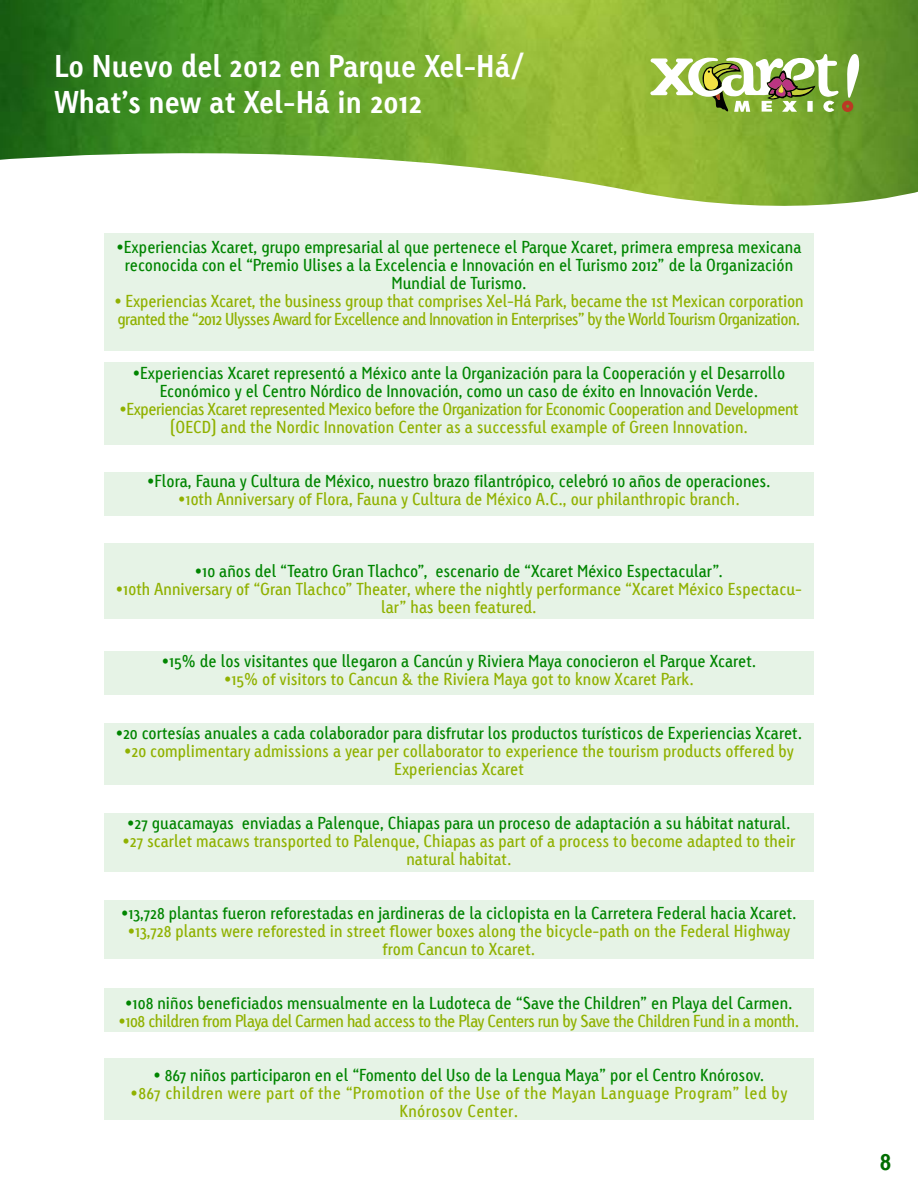
<style>
.page{position:relative;width:918px;height:1188px;background:#fff}
.page>*{position:absolute;margin:0;border:0;box-sizing:border-box;transform-origin:0 0}
.t1{font:30px/36px "Linotype Tetria Bold 2";color:#fff}
.t2{font:700 24px "Linotype Tetria";color:#006d00}
.t3{font:16.5px/18px "Linotype Tetria";color:#008500;text-align:center}
.t4{font:16.5px/18px "Linotype Tetria";letter-spacing:-.005em;color:#90b100;text-align:center}
.t5{font:16.5px/18px "Linotype Tetria";letter-spacing:-.03em;color:#90b100;text-align:center}
.t6{font:16.5px/18px "Linotype Tetria";letter-spacing:-.04em;color:#90b100}
.t7{font:16.5px/18px "Linotype Tetria";letter-spacing:.025em;color:#90b100;text-align:center}
.t8{font:16.5px "Linotype Tetria Regular 2";color:#90b100}
</style>
<div class="page">
<img style="left:0;top:0;width:918px;height:206px">
<svg style="left:650px;top:54px;width:209px;height:58px"></svg>
<div style="left:104px;top:234px;width:710px;height:117px;background:#e6f3e6"></div>
<div style="left:104px;top:362px;width:710px;height:82px;background:#e6f3e6"></div>
<div style="left:104px;top:544px;width:710px;height:75px;background:#e6f3e6"></div>
<div style="left:104px;top:723px;width:710px;height:61px;background:#e6f3e6"></div>
<div style="left:104px;top:900px;width:710px;height:59px;background:#e6f3e6"></div>
<div style="left:104px;top:1058px;width:710px;height:61px;background:#e6f3e6"></div>
<div style="left:104px;top:472px;width:710px;height:44px;background:#e6f3e6"></div>
<div style="left:104px;top:651px;width:710px;height:44px;background:#e6f3e6"></div>
<div style="left:104px;top:813px;width:710px;height:59px;background:#e6f3e6"></div>
<div style="left:104px;top:988px;width:710px;height:44px;background:#e6f3e6"></div>
<h1 class="t1" style="left:54px;top:48px;width:472px">Lo Nuevo del 2012 en Parque Xel-Há/<br>What’s new at Xel-Há in 2012</h1>
<p class="t3" style="left:116px;top:238px;width:687px">•Experiencias Xcaret, grupo empresarial al que pertenece el Parque Xcaret, primera empresa mexicana reconocida con el “Premio Ulises a la Excelencia e Innovación en el Turismo 2012” de la Organización<br>Mundial de Turismo.</p>
<p class="t6" style="left:114px;top:292px;width:691px">• Experiencias Xcaret, the business group that comprises Xel-Há Park, became the 1st Mexican corporation granted the “2012 Ulysses Award for Excellence and Innovation in Enterprises” by the World Tourism Organization.</p>
<p class="t3" style="left:133px;top:364px;width:654px">•Experiencias Xcaret representó a México ante la Organización para la Cooperación y el Desarrollo<br>Económico y el Centro Nórdico de Innovación, como un caso de éxito en Innovación Verde.</p>
<p class="t5" style="left:119px;top:400px;width:681px">•Experiencias Xcaret represented Mexico before the Organization for Economic Cooperation and Development (OECD) and the Nordic Innovation Center as a successful example of Green Innovation.</p>
<p class="t3" style="left:147px;top:472px;width:625px">•Flora, Fauna y Cultura de México, nuestro brazo filantrópico, celebró 10 años de operaciones.</p>
<p class="t4" style="left:178px;top:490px;width:563px">•10th Anniversary of Flora, Fauna y Cultura de México A.C., our philanthropic branch.</p>
<p class="t3" style="left:195px;top:562px;width:530px">•10 años del “Teatro Gran Tlachco”, escenario de “Xcaret México Espectacular”.</p>
<p class="t4" style="left:116px;top:580px;width:688px">•10th Anniversary of “Gran Tlachco” Theater, where the nightly performance “Xcaret México Espectacu&shy;lar” has been featured.</p>
<p class="t3" style="left:162px;top:652px;width:596px">•15% de los visitantes que llegaron a Cancún y Riviera Maya conocieron el Parque Xcaret.</p>
<p class="t4" style="left:224px;top:670px;width:471px">•15% of visitors to Cancun &amp; the Riviera Maya got to know Xcaret Park.</p>
<p class="t3" style="left:116px;top:724px;width:688px">•20 cortesías anuales a cada colaborador para disfrutar los productos turísticos de Experiencias Xcaret.</p>
<p class="t4" style="left:124px;top:742px;width:671px">•20 complimentary admissions a year per collaborator to experience the tourism products offered by<br>Experiencias Xcaret</p>
<p class="t3" style="left:127px;top:814px;width:665px">•27 guacamayas enviadas a Palenque, Chiapas para un proceso de adaptación a su hábitat natural.</p>
<p class="t4" style="left:122px;top:832px;width:674px">•27 scarlet macaws transported to Palenque, Chiapas as part of a process to become adapted to their natural habitat.</p>
<p class="t3" style="left:121px;top:904px;width:677px">•13,728 plantas fueron reforestadas en jardineras de la ciclopista en la Carretera Federal hacia Xcaret.</p>
<p class="t8" style="left:128px;top:921px;width:664px">•13,728 plants were reforested in street flower boxes along the bicycle-path on the Federal Highway</p>
<p class="t4" style="left:383px;top:940px;width:154px">from Cancun to Xcaret.</p>
<p class="t3" style="left:125px;top:994px;width:669px">•108 niños beneficiados mensualmente en la Ludoteca de “Save the Children” en Playa del Carmen.</p>
<p class="t5" style="left:119px;top:1012px;width:682px">•108 children from Playa del Carmen had access to the Play Centers run by Save the Children Fund in a month.</p>
<p class="t3" style="left:154px;top:1066px;width:612px">• 867 niños participaron en el “Fomento del Uso de la Lengua Maya” por el Centro Knórosov.</p>
<p class="t7" style="left:131px;top:1084px;width:658px">•867 children were part of the “Promotion of the Use of the Mayan Language Program” led by<br>Knórosov Center.</p>
<h2 class="t2" style="left:879px;top:1146px;width:14px">8</h2>
</div>
